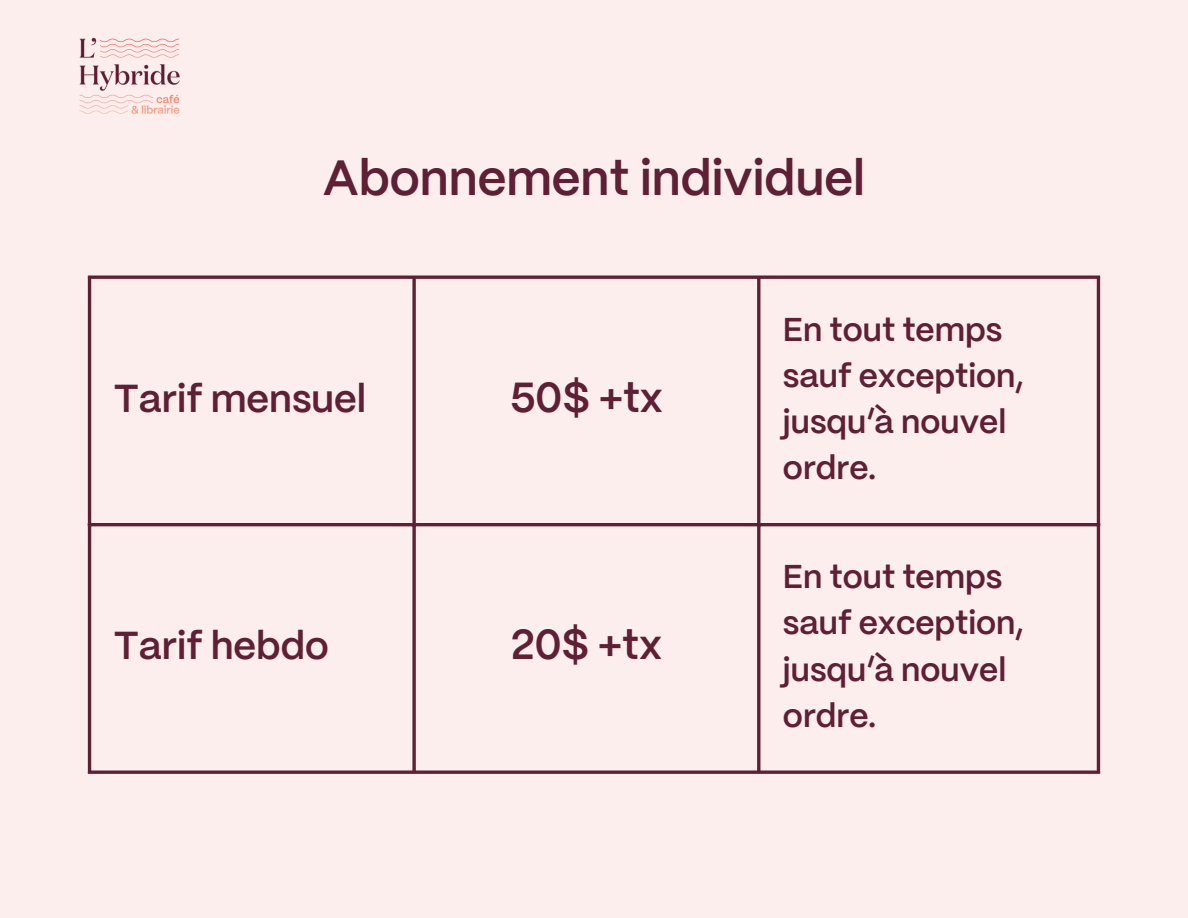
<style>
.page{position:relative;width:1188px;height:918px;background:#fdeeee}
.page>*{position:absolute;margin:0;border:0;box-sizing:border-box;transform-origin:0 0}
.t1{font:600 49.5px "PP Mori";color:#5f2035}
.t2{font:600 42px "PP Mori";color:#5f2035}
.t3{font:600 39px "PP Mori";color:#5f2035}
.t4{font:600 33px/46.2px "PP Mori";color:#5f2035}
</style>
<div class="page">
<hr style="left:88px;top:279px;width:3px;height:492px;background:#5f2035">
<svg style="left:412px;top:279px;width:4px;height:492px;background:#773f51"></svg>
<hr style="left:757px;top:279px;width:3px;height:492px;background:#5f2035">
<hr style="left:1097px;top:279px;width:3px;height:492px;background:#5f2035">
<hr style="left:88px;top:276px;width:1012px;height:3px;background:#5f2035">
<hr style="left:88px;top:523px;width:1012px;height:3px;background:#5f2035">
<hr style="left:88px;top:771px;width:1012px;height:3px;background:#5f2035">
<img style="left:79px;top:37px;width:101px;height:77px">
<p class="t1" style="left:323px;top:158px;width:544px">Abonnement individuel</p>
<p class="t3" style="left:114px;top:382px;width:254px">Tarif mensuel</p>
<h1 class="t2" style="left:510px;top:380px;width:154px">50$ +tx</h1>
<p class="t3" style="left:114px;top:630px;width:217px">Tarif hebdo</p>
<p class="t2" style="left:511px;top:628px;width:153px">20$ +tx</p>
<p class="t4" style="left:783px;top:309px;width:242px">En tout temps sauf exception, jusqu’à nouvel ordre.</p>
<p class="t4" style="left:783px;top:556px;width:242px">En tout temps sauf exception, jusqu’à nouvel ordre.</p>
</div>
